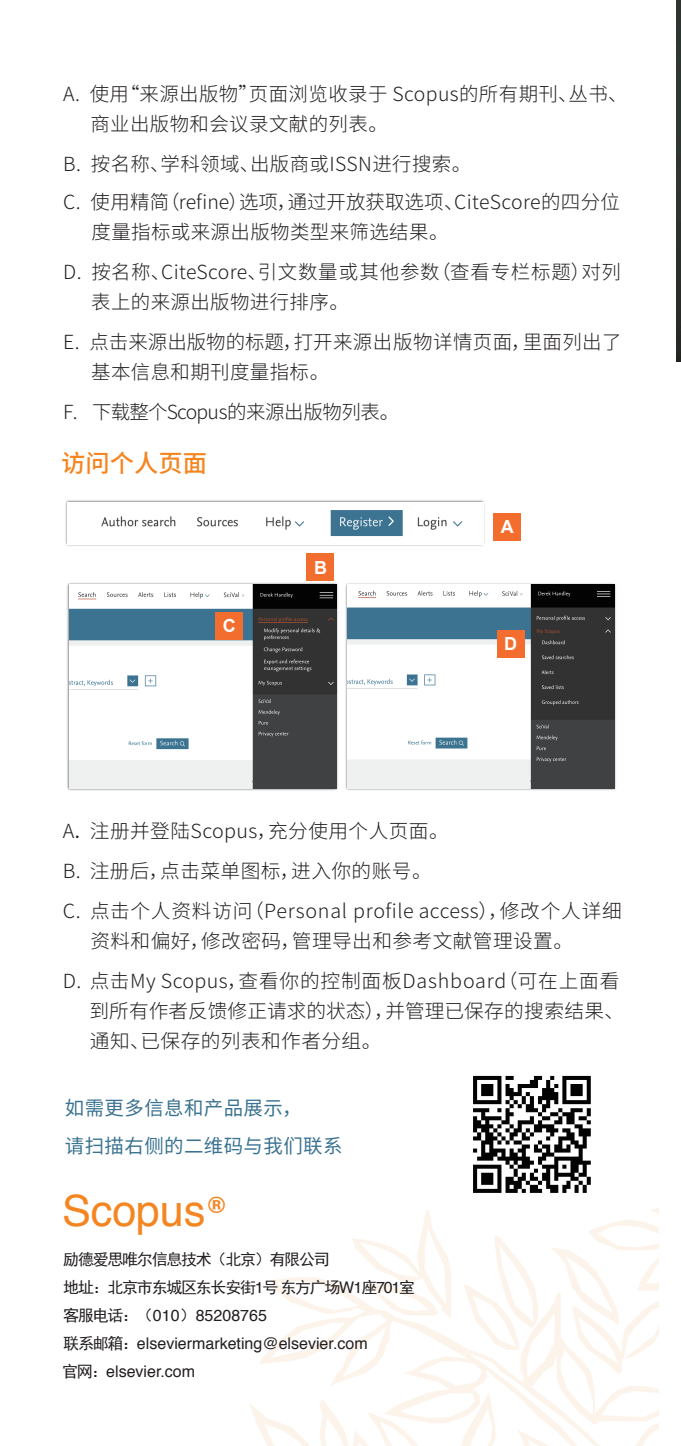
<style>
.page{position:relative;width:681px;height:1446px;background:#fff}
.page>*{position:absolute;margin:0;border:0;box-sizing:border-box;transform-origin:0 0}
.t1{font:43.2px "Helvetica";color:#f58520}
.t2{font:500 24.2px "Source Han Sans CN";color:#f58520}
.t3{font:300 19.4px/40px "Source Han Sans CN";letter-spacing:.02em;color:#231f20}
.t4{font:300 19.4px/30px "Source Han Sans CN";color:#231f20}
.t5{font:300 19.4px/40px "Source Han Sans CN";letter-spacing:-.02em;color:#231f20}
.t6{font:19.4px/38px "Source Han Sans CN";letter-spacing:.02em;color:#3b7391}
.t7{font:700 18px "Arial";color:#fff}
.t8{font:16px/28px "Helvetica";color:#231f20}
.t9{font:16px/28px "Sim Hei";letter-spacing:-.08em;color:#231f20}
.s1{font-family:"Helvetica"}
.s2{font-family:"Sim Hei"}
</style>
<div class="page">
<img style="left:676px;top:0;width:4px;height:160px">
<svg style="left:259px;top:1277px;width:399px;height:169px"></svg>
<svg style="left:249px;top:1392px;width:307px;height:54px"></svg>
<svg style="left:463px;top:1235px;width:74px;height:115px"></svg>
<svg style="left:351px;top:1210px;width:99px;height:108px"></svg>
<svg style="left:550px;top:1208px;width:108px;height:166px"></svg>
<img style="left:65px;top:160px;width:615px;height:631px">
<img style="left:347px;top:585px;width:267px;height:203px">
<img style="left:68px;top:502px;width:415px;height:42px">
<div style="left:215px;top:612px;width:28px;height:28px;background:#f36d2e"></div>
<div style="left:496px;top:630px;width:28px;height:28px;background:#f36d2e"></div>
<img style="left:473px;top:1075px;width:118px;height:118px">
<p class="t3" style="left:90px;top:79px;width:538px;line-height:30px;text-indent:-27px">A. 使用“来源出版物”页面浏览收录于 Scopus的所有期刊、丛书、商业出版物和会议录文献的列表。</p>
<p class="t3" style="left:63px;top:145px;width:558px;line-height:38px">B. 按名称、学科领域、出版商或ISSN进行搜索。<br>C. 使用精简（refine）选项，通过开放获取选项、CiteScore的四分位</p>
<p class="t3" style="left:63px;top:212px;width:559px;text-indent:28px">度量指标或来源出版物类型来筛选结果。<br>D. 按名称、CiteScore、引文数量或其他参数（查看专栏标题）对列</p>
<p class="t3" style="left:63px;top:282px;width:559px;text-indent:28px">表上的来源出版物进行排序。<br>E. 点击来源出版物的标题，打开来源出版物详情页面，里面列出了</p>
<p class="t5" style="left:63px;top:352px;width:337px;text-indent:28px">基本信息和期刊度量指标。<br>F. 下载整个Scopus的来源出版物列表。</p>
<p class="t2" style="left:61px;top:449px;width:147px">访问个人页面</p>
<p class="t7" style="left:223px;top:614px;width:14px">C</p>
<p class="t7" style="left:314px;top:555px;width:14px">B</p>
<p class="t7" style="left:500px;top:515px;width:14px">A</p>
<p class="t7" style="left:504px;top:632px;width:14px">D</p>
<p class="t3" style="left:63px;top:811px;width:560px">A．注册并登陆Scopus，充分使用个人页面。<br>B. 注册后，点击菜单图标，进入你的账号。<br>C. 点击个人资料访问（Personal profile access），修改个人详细</p>
<p class="t3" style="left:63px;top:921px;width:558px;text-indent:27px">资料和偏好，修改密码，管理导出和参考文献管理设置。<br>D. 点击My Scopus，查看你的控制面板Dashboard（可在上面看</p>
<p class="t4" style="left:90px;top:996px;width:536px">到所有作者反馈修正请求的状态），并管理已保存的搜索结果、通知、已保存的列表和作者分组。</p>
<p class="t6" style="left:65px;top:1089px;width:279px">如需更多信息和产品展示，<br>请扫描右侧的二维码与我们联系</p>
<h1 class="t1" style="left:62px;top:1182px;width:164px">Scopus<sup>®</sup></h1>
<p class="t9" style="left:63px;top:1245px;width:353px">励德爱思唯尔信息技术（北京）有限公司<br>地址：北京市东城区东长安街<span class="s1">1</span>号东方广场<span class="s1">W1</span>座<span class="s1">701</span>室</p>
<p class="t8" style="left:62px;top:1302px;width:307px"><span class="s2">客服电话：（</span>010<span class="s2">）</span>85208765<br><span class="s2">联系邮箱：</span>elseviermarketing@elsevier.com<span class="s2">官网：</span>elsevier.com</p>
</div>
